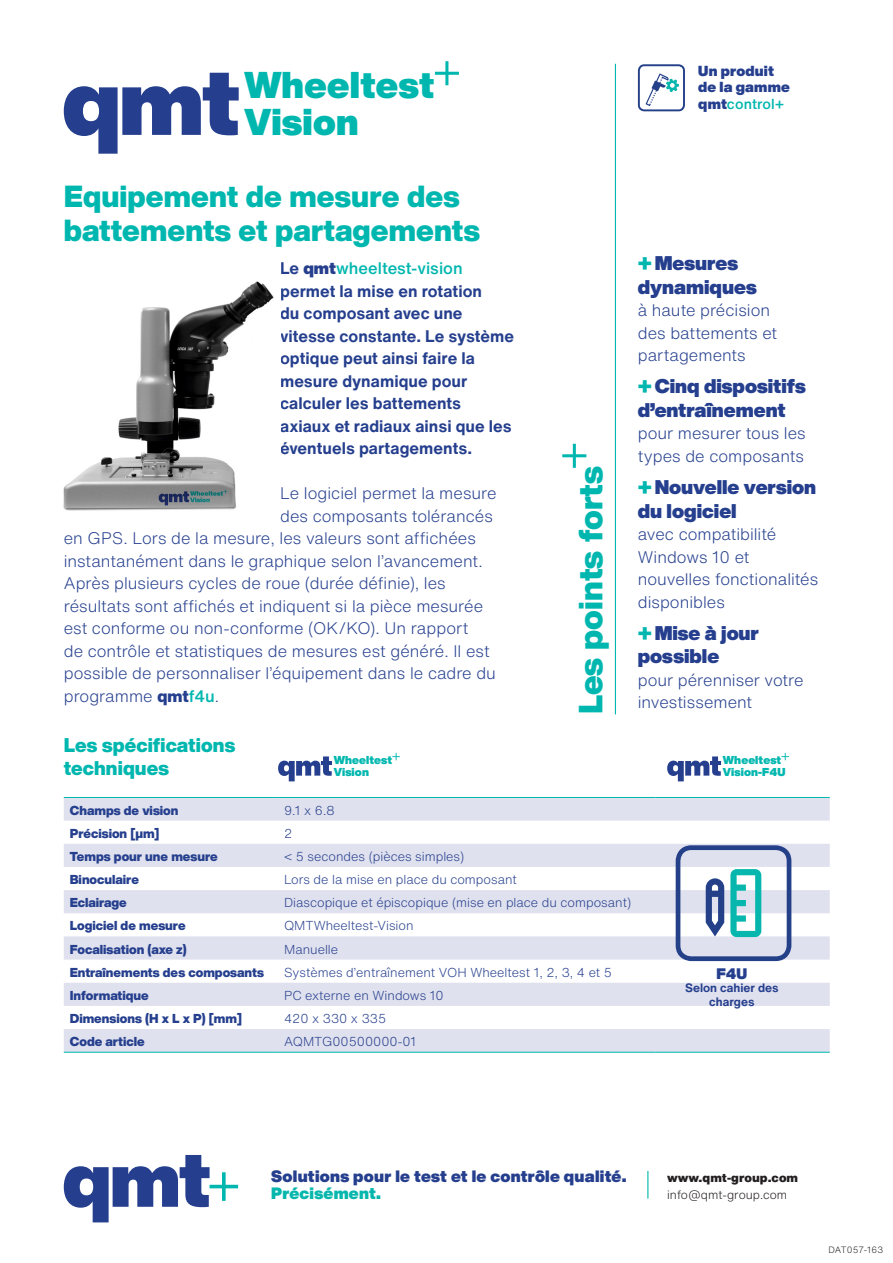
<style>
.page{position:relative;width:893px;height:1263px;background:#fff}
.page>*{position:absolute;margin:0;border:0;box-sizing:border-box;transform-origin:0 0}
.t1{font:900 36.6px "Helvetica Now Display";letter-spacing:.01em;color:#00b7af}
.t2{font:900 33px "Helvetica Now Display";color:#00b7af}
.t3{font:900 30px/34.5px "Helvetica Now Display";color:#00b7af}
.sous_titres{font:900 19.5px/23.4px "Helvetica Now Display";color:#253f8e}
.t4{font:900 19.5px "Helvetica Now Display";letter-spacing:.005em;color:#00b7af}
.t5{font:300 16.5px/22.5px "Helvetica Now Text";color:#253f8e}
.t6{font:700 16.5px/22.5px "Helvetica Now Text";color:#253f8e}
.t7{font:500 16.5px "Helvetica Now Text";color:#00b7af}
.t8{font:900 16.2px/16.2px "Helvetica Now Display";letter-spacing:.015em;color:#253f8e}
.t9{font:900 15px "Helvetica Now Display";color:#253f8e}
.sous_titres-2{font:900 14.25px "Helvetica Now Display";letter-spacing:.015em;color:#253f8e}
.sous_titres-3{font:500 14.25px "Helvetica Now Text";letter-spacing:.01em;color:#00b7af}
.texte_tableau{font:300 12.75px "Helvetica Now Text";color:#253f8e}
.gras_tableau{font:900 12.75px "Helvetica Now Display";color:#253f8e}
.t10{font:700 12px/13.5px "Helvetica Now Text";color:#253f8e;text-align:center}
.t11{font:300 12px "Helvetica Now Text";color:#231f20}
.t12{font:900 12px "Helvetica Now Text";color:#231f20}
.t13{font:900 11.25px "Helvetica Now Display";letter-spacing:.01em;color:#00b7af}
.t14{font:300 9px "Helvetica Now Text";letter-spacing:.01em;color:#231f20}
.s1{font-weight:700;color:#253f8e}
.s2{font-family:"Helvetica Now Display";font-weight:900;color:#253f8e}
.s3{font-family:"Helvetica Now Display";font-weight:900}
.s4{font-weight:500;color:#00b7af}
.s5{font-weight:800;font-size:27px;color:#00b7af}
.s6{color:#07b7ad}
</style>
<div class="page">
<svg style="left:64px;top:73px;width:175px;height:81px"></svg>
<svg style="left:435px;top:61px;width:24px;height:24px"></svg>
<svg style="left:64px;top:798px;width:766px;height:254px;fill:#e0e1ee"></svg>
<hr style="left:64px;top:1052px;width:214px;height:1px;background:#00b7af">
<hr style="left:278px;top:1052px;width:378px;height:1px;background:#00b7af">
<hr style="left:656px;top:1052px;width:174px;height:1px;background:#00b7af">
<hr style="left:64px;top:797px;width:214px;height:1px;background:#00b7af">
<hr style="left:278px;top:797px;width:378px;height:1px;background:#00b7af">
<hr style="left:656px;top:797px;width:174px;height:1px;background:#00b7af">
<hr style="left:615px;top:64px;width:1px;height:650px;background:#00b7af">
<svg style="left:562px;top:444px;width:24px;height:24px"></svg>
<svg style="left:278px;top:756px;width:54px;height:25px"></svg>
<svg style="left:392px;top:753px;width:8px;height:7px"></svg>
<svg style="left:667px;top:756px;width:54px;height:25px"></svg>
<svg style="left:781px;top:753px;width:8px;height:7px"></svg>
<svg style="left:64px;top:1155px;width:174px;height:67px"></svg>
<svg style="left:647px;top:1171px;width:1px;height:27px"></svg>
<svg style="left:638px;top:64px;width:47px;height:47px"></svg>
<svg style="left:676px;top:845px;width:115px;height:116px"></svg>
<img style="left:63px;top:281px;width:211px;height:230px">
<p class="t1" style="left:245px;top:58px;width:191px">Wheeltest</p>
<p class="t1" style="left:245px;top:96px;width:116px">Vision</p>
<p class="t3" style="left:64px;top:179px;width:418px">Equipement de mesure des battements et partagements</p>
<p class="t7" style="left:280px;top:256px;width:184px"><span class="s1">Le</span> <span class="s2">qmt</span>wheeltest-vision</p>
<p class="t6" style="left:280px;top:279px;width:235px">permet la mise en rotation<br>du composant avec une vitesse constante. Le système optique peut ainsi faire la mesure dynamique pour calculer les battements axiaux et radiaux ainsi que les éventuels partagements.</p>
<p class="t5" style="left:280px;top:481px;width:218px">Le logiciel permet la mesure</p>
<p class="t5" style="left:280px;top:504px;width:214px">des composants tolérancés</p>
<p class="t5" style="left:64px;top:526px;width:414px">en GPS. Lors de la mesure, les valeurs sont affichées</p>
<p class="t5" style="left:64px;top:549px;width:420px">instantanément dans le graphique selon l’avancement.</p>
<p class="t5" style="left:64px;top:571px;width:384px">Après plusieurs cycles de roue (durée définie), les</p>
<p class="t5" style="left:64px;top:594px;width:421px">résultats sont affichés et indiquent si la pièce mesurée</p>
<p class="t5" style="left:64px;top:616px;width:406px">est conforme ou non-conforme (OK/KO). Un rapport</p>
<p class="t5" style="left:64px;top:639px;width:427px">de contrôle et statistiques de mesures est généré. Il est</p>
<p class="t5" style="left:64px;top:661px;width:434px">possible de personnaliser l’équipement dans le cadre du</p>
<p class="t5" style="left:64px;top:684px;width:157px">programme <span class="s3">qmt</span><span class="s4">f4u</span>.</p>
<p class="t4" style="left:64px;top:732px;width:173px">Les spécifications</p>
<p class="t4" style="left:64px;top:754px;width:107px">techniques</p>
<p class="t13" style="left:334px;top:752px;width:60px">Wheeltest</p>
<p class="t13" style="left:334px;top:764px;width:37px">Vision</p>
<p class="sous_titres-2" style="left:698px;top:61px;width:77px">Un produit</p>
<p class="sous_titres-2" style="left:698px;top:77px;width:93px">de la gamme</p>
<p class="sous_titres-3" style="left:698px;top:93px;width:87px"><span class="s2">qmt</span>control+</p>
<p class="t2" style="left:568px;top:714px;width:250px;rotate:-90deg">Les points forts</p>
<p class="sous_titres" style="left:638px;top:251px;width:120px"><span class="s5">+</span> Mesures dynamiques</p>
<p class="t5" style="left:638px;top:298px;width:141px">à haute précision des battements et partagements</p>
<p class="sous_titres" style="left:638px;top:375px;width:170px"><span class="s5">+</span> Cinq dispositifs d’entraînement</p>
<p class="t5" style="left:638px;top:422px;width:169px">pour mesurer tous les types de composants</p>
<p class="sous_titres" style="left:638px;top:476px;width:180px"><span class="s5">+</span> Nouvelle version du logiciel</p>
<p class="t5" style="left:638px;top:522px;width:140px">avec compatibilité</p>
<p class="t5" style="left:638px;top:545px;width:182px">Windows 10 et nouvelles fonctionalités disponibles</p>
<p class="sous_titres" style="left:638px;top:621px;width:123px"><span class="s5">+</span> Mise à jour possible</p>
<p class="t5" style="left:638px;top:668px;width:167px">pour pérenniser votre</p>
<p class="t5" style="left:638px;top:691px;width:116px">investissement</p>
<p class="t13" style="left:723px;top:752px;width:60px">Wheeltest</p>
<p class="t13" style="left:723px;top:764px;width:64px">Vision-F4U</p>
<p class="gras_tableau" style="left:70px;top:801px;width:110px">Champs de vision</p>
<p class="texte_tableau" style="left:284px;top:800px;width:52px">9.1 x 6.8</p>
<p class="gras_tableau" style="left:70px;top:824px;width:91px">Précision [μm]</p>
<p class="texte_tableau" style="left:284px;top:824px;width:10px">2</p>
<p class="gras_tableau" style="left:70px;top:847px;width:150px">Temps pour une mesure</p>
<p class="texte_tableau" style="left:284px;top:847px;width:182px">&lt; 5 secondes (pièces simples)</p>
<p class="gras_tableau" style="left:70px;top:871px;width:71px">Binoculaire</p>
<p class="texte_tableau" style="left:284px;top:870px;width:234px">Lors de la mise en place du composant</p>
<p class="gras_tableau" style="left:70px;top:894px;width:59px">Eclairage</p>
<p class="texte_tableau" style="left:284px;top:893px;width:349px">Diascopique et épiscopique (mise en place du composant)</p>
<p class="gras_tableau" style="left:70px;top:917px;width:117px">Logiciel de mesure</p>
<p class="texte_tableau" style="left:284px;top:916px;width:131px">QMTWheeltest-Vision</p>
<p class="gras_tableau" style="left:70px;top:940px;width:119px">Focalisation (axe z)</p>
<p class="texte_tableau" style="left:284px;top:939px;width:56px">Manuelle</p>
<p class="gras_tableau" style="left:70px;top:963px;width:196px">Entraînements des composants</p>
<p class="texte_tableau" style="left:284px;top:963px;width:329px">Systèmes d’entraînement VOH Wheeltest 1, 2, 3, 4 et 5</p>
<p class="gras_tableau" style="left:70px;top:986px;width:81px">Informatique</p>
<p class="texte_tableau" style="left:284px;top:986px;width:161px">PC externe en Windows 10</p>
<p class="gras_tableau" style="left:70px;top:1010px;width:174px">Dimensions (H x L x P) [mm]</p>
<p class="texte_tableau" style="left:284px;top:1009px;width:104px">420 x 330 x 335</p>
<p class="gras_tableau" style="left:70px;top:1033px;width:77px">Code article</p>
<p class="texte_tableau" style="left:284px;top:1032px;width:134px">AQMTG00500000-01</p>
<p class="t9" style="left:717px;top:963px;width:32px">F4U</p>
<p class="t10" style="left:685px;top:981px;width:95px">Selon cahier des charges</p>
<p class="t8" style="left:271px;top:1168px;width:357px">Solutions pour le test et le contrôle qualité.<br><span class="s6">Précisément.</span></p>
<p class="t12" style="left:667px;top:1169px;width:132px">www.qmt-group.com</p>
<p class="t11" style="left:667px;top:1185px;width:122px">info@qmt-group.com</p>
<p class="t14" style="left:828px;top:1243px;width:56px">DAT057-163</p>
</div>
